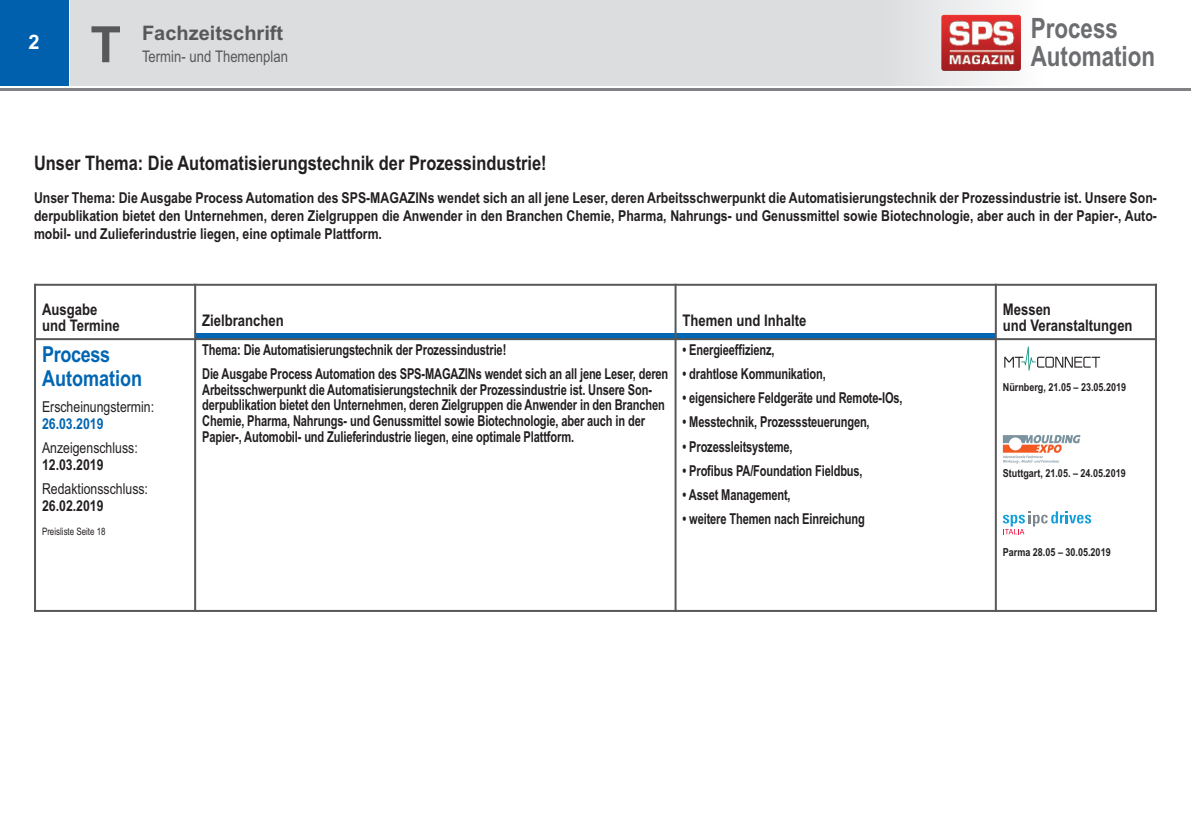
<style>
.page{position:relative;width:1191px;height:840px;background:#fff}
.page>*{position:absolute;margin:0;border:0;box-sizing:border-box;transform-origin:0 0}
.t1{font:700 50px "Arial";color:#57585a}
.t2{font:700 28px/28px "Arial";color:#6c6d70;scale:.8 1}
.t3{font:700 22px/24px "Arial Narrow";color:#0166b3}
.t4{font:700 20px "Arial Narrow";color:#231f20}
.t5{font:700 20px "Arial";color:#57585a}
.t6{font:700 20px "Arial";color:#fff}
.t7{font:700 16px/16px "Arial Narrow";color:#231f20}
.t8{font:16px "Arial Narrow";color:#57585a}
.t9{font:700 15px/15.6px "Arial Narrow";letter-spacing:-.01em;color:#231f20;scale:.9 1}
.t10{font:700 15px/18px "Arial Narrow";letter-spacing:-.01em;color:#231f20;text-align:justify}
.t11{font:15px "Arial Narrow";color:#231f20}
.t12{font:700 15px "Arial Narrow";color:#0166b3}
.t13{font:700 11px "Arial Narrow";color:#231f20}
.t14{font:10.2px "Arial Narrow";color:#231f20;scale:.95 1}
</style>
<div class="page">
<div style="left:71px;top:0;width:845px;height:85px;background:#dcdddf"></div>
<div style="left:878px;top:0;width:166px;height:85px;background:linear-gradient(to right,#dbdcde,#fefcfc)"></div>
<div style="left:0;top:0;width:68px;height:85px;background:#0160ae"></div>
<img style="left:941px;top:15px;width:80px;height:56px">
<hr style="left:0;top:88px;width:1191px;height:3px;background:#808285">
<div style="left:195px;top:333px;width:480px;height:6px;background:#0166b3"></div>
<div style="left:675px;top:333px;width:320px;height:6px;background:#0166b3"></div>
<svg style="left:1004px;top:346px;width:96px;height:24px"></svg>
<svg style="left:1002px;top:435px;width:78px;height:28px"></svg>
<svg style="left:1003px;top:511px;width:88px;height:23px"></svg>
<hr style="left:34px;top:283px;width:2px;height:328px;background:#57585a">
<hr style="left:194px;top:283px;width:2px;height:328px;background:#57585a">
<hr style="left:674px;top:283px;width:2px;height:328px;background:#57585a">
<hr style="left:994px;top:283px;width:2px;height:328px;background:#57585a">
<hr style="left:1155px;top:283px;width:2px;height:328px;background:#57585a">
<hr style="left:34px;top:283px;width:1123px;height:2px;background:#57585a">
<hr style="left:34px;top:338px;width:1123px;height:2px;background:#57585a">
<hr style="left:34px;top:609px;width:1123px;height:2px;background:#57585a">
<h3 class="t6" style="left:28px;top:31px;width:13px">2</h3>
<h1 class="t1" style="left:90px;top:16px;width:32px">T</h1>
<h3 class="t5" style="left:142px;top:22px;width:143px">Fachzeitschrift</h3>
<p class="t8" style="left:142px;top:47px;width:147px">Termin- und Themenplan</p>
<h2 class="t2" style="left:1030px;top:15px;width:157px">Process<br>Automation</h2>
<h3 class="t4" style="left:34px;top:151px;width:514px">Unser Thema: Die Automatisierungstechnik der Prozessindustrie!</h3>
<p class="t10" style="left:34px;top:188px;width:1124px">Unser Thema: Die Ausgabe Process Automation des SPS-MAGAZINs wendet sich an all jene Leser, deren Arbeitsschwerpunkt die Automatisierungstechnik der Prozessindustrie ist. Unsere Son&shy;derpublikation bietet den Unternehmen, deren Zielgruppen die Anwender in den Branchen Chemie, Pharma, Nahrungs- und Genussmittel sowie Biotechnologie, aber auch in der Papier-, Auto&shy;mobil- und Zulieferindustrie liegen, eine optimale Plattform.</p>
<p class="t7" style="left:42px;top:301px;width:79px">Ausgabe und Termine</p>
<p class="t7" style="left:202px;top:312px;width:83px">Zielbranchen</p>
<p class="t7" style="left:682px;top:312px;width:125px">Themen und Inhalte</p>
<p class="t7" style="left:1002px;top:301px;width:131px">Messen<br>und Veranstaltungen</p>
<h3 class="t3" style="left:42px;top:342px;width:102px">Process<br>Automation</h3>
<p class="t11" style="left:42px;top:398px;width:114px">Erscheinungstermin:</p>
<p class="t12" style="left:42px;top:415px;width:63px">26.03.2019</p>
<p class="t11" style="left:42px;top:439px;width:97px">Anzeigenschluss:</p>
<p class="t10" style="left:42px;top:456px;width:63px">12.03.2019</p>
<p class="t11" style="left:42px;top:480px;width:107px">Redaktionsschluss:</p>
<p class="t10" style="left:42px;top:497px;width:63px">26.02.2019</p>
<p class="t14" style="left:42px;top:525px;width:68px">Preisliste Seite 18</p>
<p class="t9" style="left:682px;top:342px;width:104px">• Energieeffizienz,</p>
<p class="t9" style="left:682px;top:366px;width:161px">• drahtlose Kommunikation,</p>
<p class="t9" style="left:682px;top:390px;width:246px">• eigensichere Feldgeräte und Remote-IOs,</p>
<p class="t9" style="left:682px;top:414px;width:209px">• Messtechnik, Prozesssteuerungen,</p>
<p class="t9" style="left:682px;top:438px;width:124px">• Prozessleitsysteme,</p>
<p class="t9" style="left:682px;top:462px;width:202px">• Profibus PA/Foundation Fieldbus,</p>
<p class="t9" style="left:682px;top:486px;width:122px">• Asset Management,</p>
<p class="t9" style="left:682px;top:510px;width:204px">• weitere Themen nach Einreichung</p>
<p class="t9" style="left:202px;top:337px;width:519px;line-height:24.2px">Thema: Die Automatisierungstechnik der Prozessindustrie!<br>Die Ausgabe Process Automation des SPS-MAGAZINs wendet sich an all jene Leser, deren</p>
<p class="t9" style="left:202px;top:381px;width:515px">Arbeitsschwerpunkt die Automatisierungstechnik der Prozessindustrie ist. Unsere Son&shy;derpublikation bietet den Unternehmen, deren Zielgruppen die Anwender in den Branchen Chemie, Pharma, Nahrungs- und Genussmittel sowie Biotechnologie, aber auch in der Papier-, Automobil- und Zulieferindustrie liegen, eine optimale Plattform.</p>
<p class="t13" style="left:1002px;top:381px;width:125px">Nürnberg, 21.05 – 23.05.2019</p>
<p class="t13" style="left:1002px;top:467px;width:124px">Stuttgart, 21.05. – 24.05.2019</p>
<p class="t13" style="left:1002px;top:545px;width:109px">Parma 28.05 – 30.05.2019</p>
</div>
